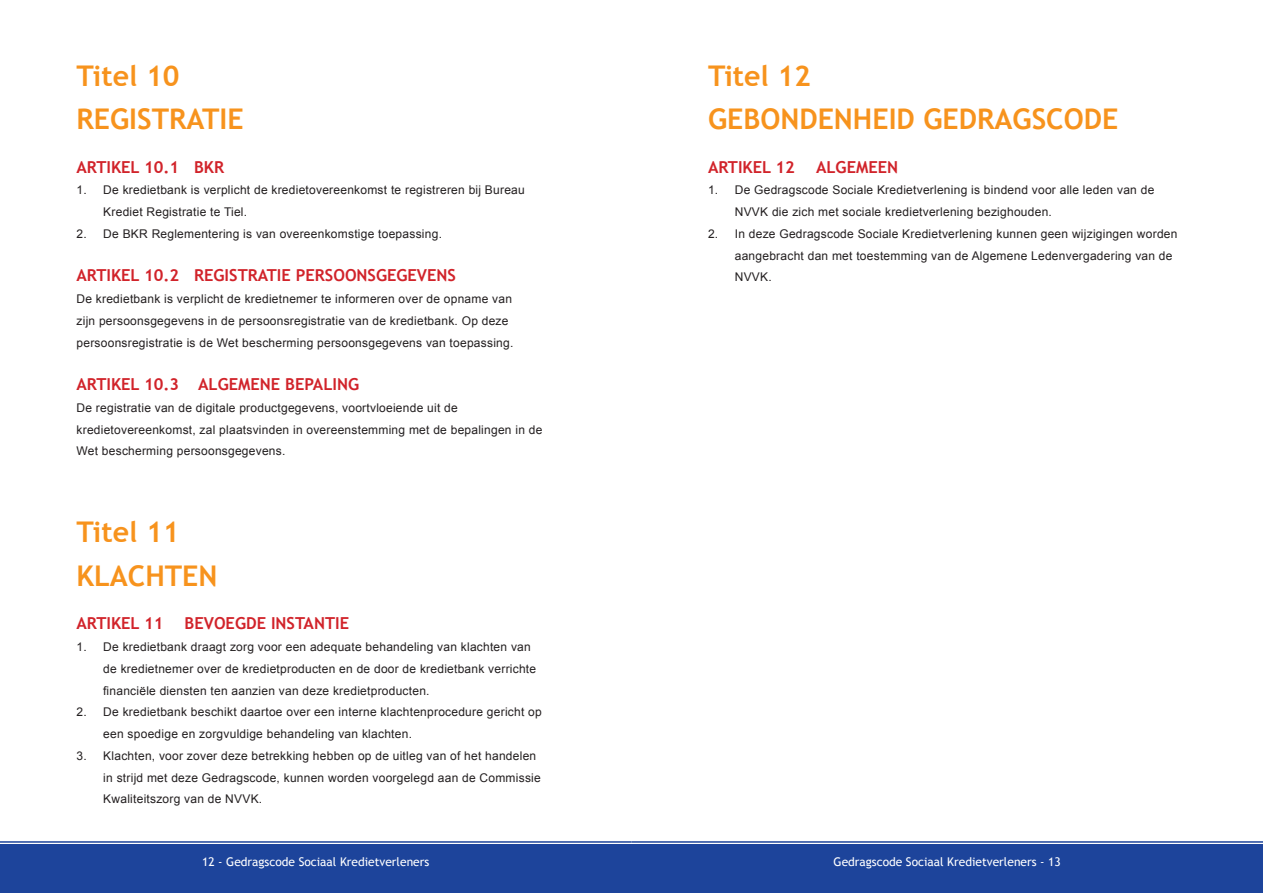
<style>
.page{position:relative;width:1263px;height:893px;background:#fff}
.page>*{position:absolute;margin:0;border:0;box-sizing:border-box;transform-origin:0 0}
.t1{font:700 28.5px/43.5px "Trebuchet MS";color:#f7931d}
.t2{font:700 16.5px "Trebuchet MS";color:#d1232a}
.t3{font:12px/21.8px "Arial";letter-spacing:.02em;color:#231f20}
.t4{font:12px "Trebuchet MS";color:#fff}
</style>
<div class="page">
<div style="left:0;top:844px;width:631px;height:49px;background:#1d449b"></div>
<div style="left:631px;top:844px;width:632px;height:49px;background:#1d449b"></div>
<hr style="left:0;top:841px;width:631px;height:2px;background:#1d449b">
<hr style="left:631px;top:841px;width:632px;height:2px;background:#1d449b">
<h1 class="t1" style="left:77px;top:54px;width:169px">Titel 10<br>REGISTRATIE</h1>
<h2 class="t2" style="left:77px;top:156px;width:149px">ARTIKEL 10.1 BKR</h2>
<p class="t3" style="left:103px;top:179px;width:423px;text-indent:-27px">1. De kredietbank is verplicht de kredietovereenkomst te registreren bij Bureau<br>Krediet Registratie te Tiel.</p>
<p class="t3" style="left:77px;top:223px;width:367px">2. De BKR Reglementering is van overeenkomstige toepassing.</p>
<h2 class="t2" style="left:77px;top:265px;width:381px">ARTIKEL 10.2 REGISTRATIE PERSOONSGEGEVENS</h2>
<p class="t3" style="left:77px;top:288px;width:438px">De kredietbank is verplicht de kredietnemer te informeren over de opname van zijn persoonsgegevens in de persoonsregistratie van de kredietbank. Op deze persoonsregistratie is de Wet bescherming persoonsgegevens van toepassing.</p>
<h2 class="t2" style="left:77px;top:374px;width:284px">ARTIKEL 10.3 ALGEMENE BEPALING</h2>
<p class="t3" style="left:77px;top:397px;width:467px">De registratie van de digitale productgegevens, voortvloeiende uit de kredietovereenkomst, zal plaatsvinden in overeenstemming met de bepalingen in de<br>Wet bescherming persoonsgegevens.</p>
<h1 class="t1" style="left:77px;top:510px;width:142px">Titel 11<br>KLACHTEN</h1>
<h2 class="t2" style="left:77px;top:613px;width:88px">ARTIKEL 11</h2>
<h2 class="t2" style="left:185px;top:613px;width:166px">BEVOEGDE INSTANTIE</h2>
<p class="t3" style="left:103px;top:636px;width:434px;text-indent:-27px">1. De kredietbank draagt zorg voor een adequate behandeling van klachten van de kredietnemer over de kredietproducten en de door de kredietbank verrichte financiële diensten ten aanzien van deze kredietproducten.</p>
<p class="t3" style="left:103px;top:701px;width:440px;text-indent:-27px">2. De kredietbank beschikt daartoe over een interne klachtenprocedure gericht op een spoedige en zorgvuldige behandeling van klachten.</p>
<p class="t3" style="left:103px;top:745px;width:439px;text-indent:-27px">3. Klachten, voor zover deze betrekking hebben op de uitleg van of het handelen in strijd met deze Gedragscode, kunnen worden voorgelegd aan de Commissie<br>Kwaliteitszorg van de NVVK.</p>
<h1 class="t1" style="left:708px;top:54px;width:412px">Titel 12<br>GEBONDENHEID GEDRAGSCODE</h1>
<h2 class="t2" style="left:708px;top:156px;width:88px">ARTIKEL 12</h2>
<h2 class="t2" style="left:816px;top:156px;width:84px">ALGEMEEN</h2>
<p class="t3" style="left:735px;top:179px;width:421px;text-indent:-27px">1. De Gedragscode Sociale Kredietverlening is bindend voor alle leden van de<br>NVVK die zich met sociale kredietverlening bezighouden.</p>
<p class="t3" style="left:735px;top:223px;width:444px;text-indent:-27px">2. In deze Gedragscode Sociale Kredietverlening kunnen geen wijzigingen worden aangebracht dan met toestemming van de Algemene Ledenvergadering van de<br>NVVK.</p>
<p class="t4" style="left:202px;top:855px;width:229px">12 - Gedragscode Sociaal Kredietverleners</p>
<p class="t4" style="left:833px;top:855px;width:229px">Gedragscode Sociaal Kredietverleners - 13</p>
</div>
